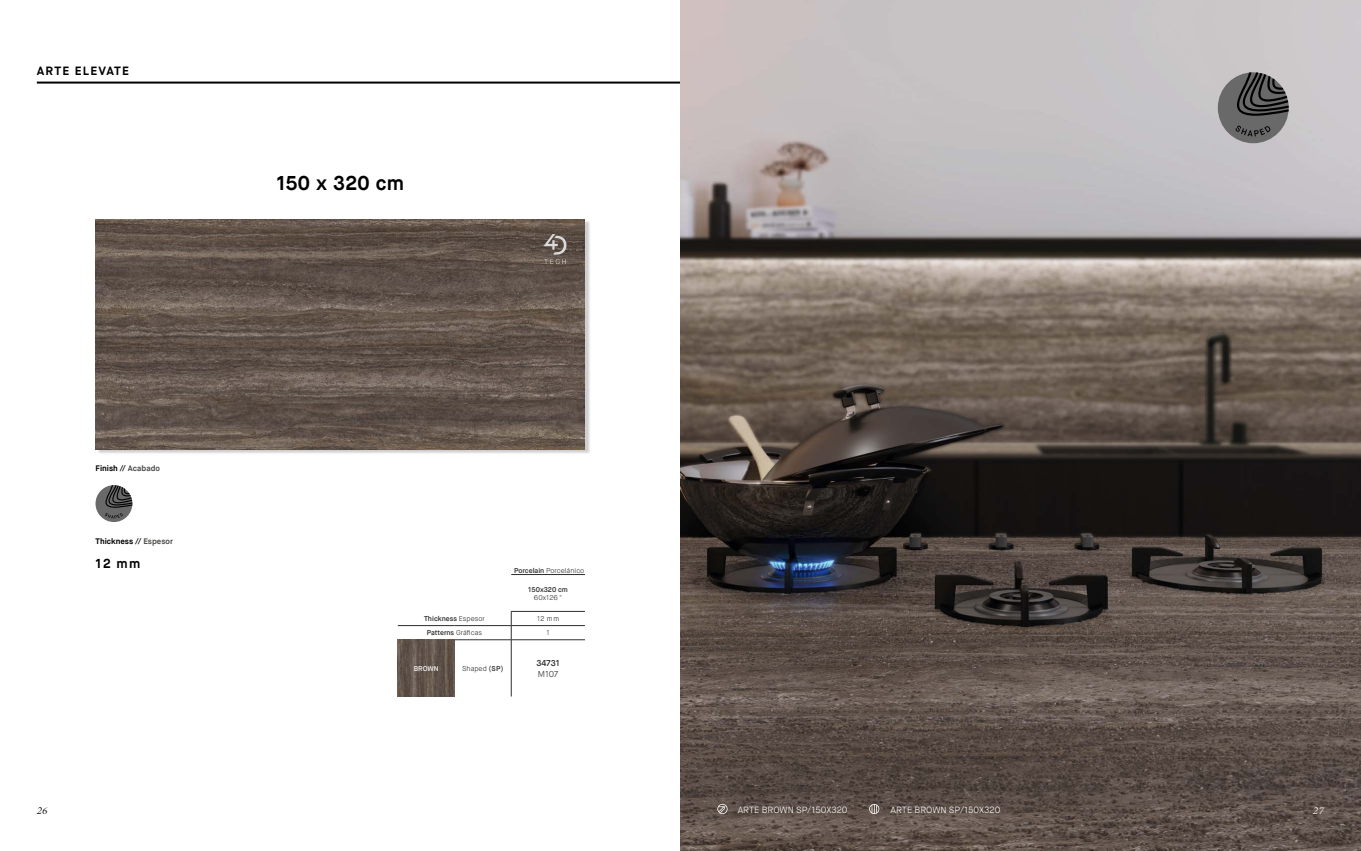
<style>
.page{position:relative;width:1361px;height:851px;background:#fff}
.page>*{position:absolute;margin:0;border:0;box-sizing:border-box;transform-origin:0 0}
.t1{font:700 20px "Maison Neue";letter-spacing:.02em;color:#000}
.t2{font:700 13px "Maison Neue";color:#000}
.t3{font:700 12px "Maison Neue";letter-spacing:.1em;color:#000}
.t4{font:300 9px "Maison Neue";color:#fff}
.t5{font:italic 9px "Newsreader Display";color:#000}
.t6{font:italic 9px "Newsreader Display";color:#fff}
.t7{font:600 8.5px "Maison Neue";color:#2e2e2e}
.t8{font:300 8.5px "Maison Neue";color:#2e2e2e}
.t9{font:700 8px "Maison Neue";color:#000}
.t10{font:300 7px "Maison Neue";color:#2e2e2e}
.t11{font:600 7px "Maison Neue";color:#2e2e2e}
.t12{font:500 7px "Maison Neue";color:#fff}
.s1{color:#4e4e4d}
.s2{font-weight:600}
.s3{font-weight:300}
</style>
<div class="page">
<hr style="left:37px;top:82px;width:1287px;height:2px;background:#000">
<div style="left:96px;top:485px;width:36px;height:37px;background:#696969;border-radius:50%"></div>
<svg style="left:104px;top:485px;width:28px;height:22px"></svg>
<svg style="left:105px;top:513px;width:18px;height:5px"></svg>
<div style="left:97px;top:220px;width:494px;height:234px;background:#000;opacity:.2"></div>
<img style="left:96px;top:219px;width:489px;height:230px">
<svg style="left:543px;top:234px;width:23px;height:30px"></svg>
<hr style="left:511px;top:574px;width:74px;height:1px;background:#2e2e2e">
<hr style="left:511px;top:611px;width:74px;height:1px;background:#2e2e2e">
<hr style="left:398px;top:625px;width:56px;height:1px;background:#2e2e2e">
<hr style="left:454px;top:625px;width:57px;height:1px;background:#2e2e2e">
<svg style="left:511px;top:611px;width:1px;height:28px"></svg>
<hr style="left:511px;top:625px;width:74px;height:1px;background:#2e2e2e">
<hr style="left:454px;top:639px;width:57px;height:1px;background:#2e2e2e">
<hr style="left:511px;top:639px;width:1px;height:57px;background:#2e2e2e">
<hr style="left:511px;top:639px;width:74px;height:1px;background:#2e2e2e">
<img style="left:398px;top:639px;width:56px;height:57px">
<img style="left:680px;top:0;width:681px;height:850px">
<div style="left:1217px;top:72px;width:71px;height:71px;background:#696969;border-radius:50%"></div>
<svg style="left:1235px;top:126px;width:35px;height:10px"></svg>
<svg style="left:1234px;top:72px;width:54px;height:44px"></svg>
<svg style="left:717px;top:803px;width:10px;height:11px"></svg>
<svg style="left:869px;top:803px;width:10px;height:11px"></svg>
<h3 class="t3" style="left:37px;top:63px;width:94px">ARTE ELEVATE</h3>
<h1 class="t1" style="left:276px;top:170px;width:129px">150 x 320 cm</h1>
<p class="t9" style="left:96px;top:463px;width:66px">Finish // <span class="s1">Acabado</span></p>
<p class="t9" style="left:96px;top:536px;width:79px">Thickness // <span class="s1">Espesor</span></p>
<h2 class="t2" style="left:96px;top:555px;width:46px">12 mm</h2>
<p class="t10" style="left:514px;top:566px;width:72px"><span class="s2">Porcelain</span> Porcelánico</p>
<p class="t11" style="left:528px;top:584px;width:41px">150x320 cm</p>
<p class="t10" style="left:534px;top:593px;width:30px">60x126 "</p>
<p class="t11" style="left:424px;top:614px;width:62px">Thickness <span class="s3">Espesor</span></p>
<p class="t10" style="left:537px;top:614px;width:24px">12 mm</p>
<p class="t11" style="left:427px;top:628px;width:57px">Patterns <span class="s3">Gráficas</span></p>
<p class="t10" style="left:546px;top:628px;width:5px">1</p>
<p class="t12" style="left:414px;top:664px;width:26px">BROWN</p>
<p class="t10" style="left:462px;top:664px;width:43px">Shaped <span class="s2">(SP)</span></p>
<p class="t7" style="left:536px;top:658px;width:25px">34731</p>
<p class="t8" style="left:538px;top:668px;width:22px">M107</p>
<p class="t5" style="left:37px;top:803px;width:12px">26</p>
<p class="t4" style="left:738px;top:803px;width:111px">ARTE BROWN SP/150X320</p>
<p class="t4" style="left:890px;top:803px;width:111px">ARTE BROWN SP/150X320</p>
<p class="t6" style="left:1313px;top:803px;width:13px">27</p>
</div>
